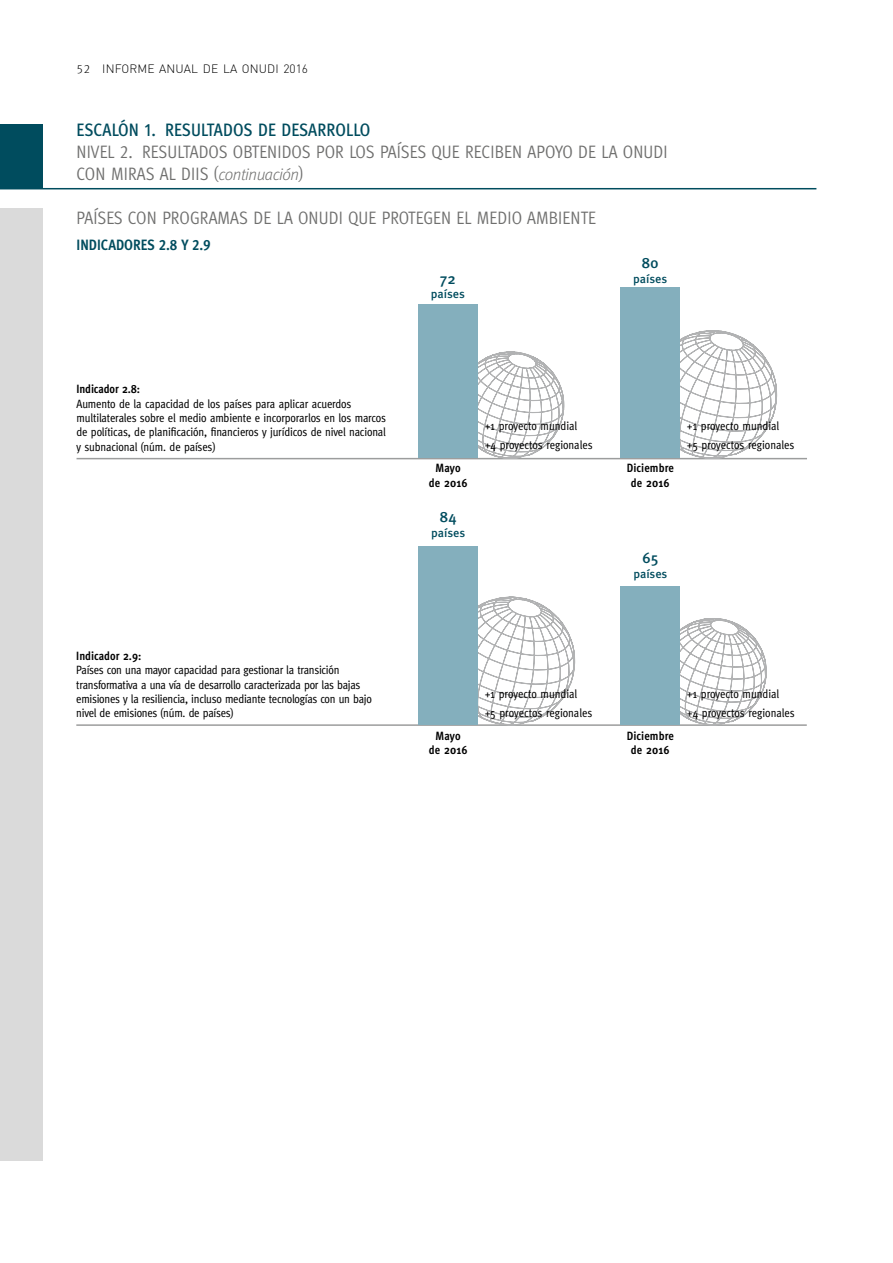
<style>
.page{position:relative;width:893px;height:1263px;background:#fff}
.page>*{position:absolute;margin:0;border:0;box-sizing:border-box;transform-origin:0 0}
.t1{font:18px/21.6px "Meta OT Cond Norm";letter-spacing:.005em;color:#6f6f6e}
.t2{font:500 condensed 18px "Meta OT";color:#004c5e}
.t3{font:700 condensed 15px "Meta OT";color:#004c5e}
.t4{font:500 15px "Meta OT";color:#004c5e}
.t5{font:condensed 12px/14.4px "Meta OT";letter-spacing:-.015em;color:#000}
.t6{font:700 condensed 12px/14.4px "Meta OT";letter-spacing:.005em;color:#000;text-align:center}
.t7{font:300 12px "DIN Pro";letter-spacing:.01em;color:#000}
.t8{font:500 12px "Meta OT";letter-spacing:-.005em;color:#004c5e}
.s1{font-family:"Meta OT"}
.s2{font-family:"Meta OT";font-weight:300;font-style:italic;font-size:16.5px}
</style>
<div class="page">
<hr style="left:76px;top:724px;width:731px;height:2px;background:#9c9d9d">
<svg style="left:438px;top:596px;width:152px;height:130px"></svg>
<div style="left:418px;top:546px;width:60px;height:178px;background:#84afbd"></div>
<svg style="left:652px;top:618px;width:128px;height:108px"></svg>
<div style="left:621px;top:586px;width:59px;height:138px;background:#84afbd"></div>
<hr style="left:77px;top:458px;width:730px;height:1px;background:#9c9d9d">
<svg style="left:450px;top:351px;width:127px;height:109px"></svg>
<div style="left:418px;top:305px;width:60px;height:153px;background:#84afbd"></div>
<svg style="left:640px;top:330px;width:152px;height:130px"></svg>
<div style="left:620px;top:288px;width:60px;height:170px;background:#84afbd"></div>
<hr style="left:0;top:188px;width:816px;height:1px;background:#004c5e">
<div style="left:0;top:124px;width:43px;height:64px;background:#004c5e"></div>
<div style="left:0;top:208px;width:43px;height:953px;background:#dadada"></div>
<p class="t7" style="left:77px;top:59px;width:233px"><span class="s1">52</span> INFORME ANUAL DE LA ONUDI 2016</p>
<h1 class="t2" style="left:77px;top:119px;width:295px">ESCALÓN 1. RESULTADOS DE DESARROLLO</h1>
<h1 class="t1" style="left:77px;top:141px;width:592px">NIVEL 2. RESULTADOS OBTENIDOS POR LOS PAÍSES QUE RECIBEN APOYO DE LA ONUDI<br>CON MIRAS AL DIIS (<span class="s2">continuación</span>)</h1>
<h1 class="t1" style="left:77px;top:206px;width:521px">PAÍSES CON PROGRAMAS DE LA ONUDI QUE PROTEGEN EL MEDIO AMBIENTE</h1>
<p class="t3" style="left:77px;top:235px;width:136px">INDICADORES 2.8 Y 2.9</p>
<p class="t4" style="left:440px;top:269px;width:18px">72</p>
<p class="t8" style="left:431px;top:286px;width:36px">países</p>
<p class="t4" style="left:641px;top:254px;width:19px">80</p>
<p class="t8" style="left:633px;top:271px;width:36px">países</p>
<p class="t6" style="left:77px;top:382px;width:65px">Indicador 2.8:</p>
<p class="t5" style="left:77px;top:396px;width:311px">Aumento de la capacidad de los países para aplicar acuerdos multilaterales sobre el medio ambiente e incorporarlos en los marcos de políticas, de planificación, financieros y jurídicos de nivel nacional y subnacional (núm. de países)</p>
<p class="t6" style="left:76px;top:648px;width:67px">Indicador 2.9:</p>
<p class="t5" style="left:76px;top:662px;width:297px">Países con una mayor capacidad para gestionar la transición transformativa a una vía de desarrollo caracterizada por las bajas emisiones y la resiliencia, incluso mediante tecnologías con un bajo nivel de emisiones (núm. de países)</p>
<p class="t5" style="left:485px;top:416px;width:109px;line-height:18.6px">+1 proyecto mundial<br>+4 proyectos regionales</p>
<p class="t5" style="left:687px;top:416px;width:109px;line-height:18.6px">+1 proyecto mundial<br>+5 proyectos regionales</p>
<p class="t6" style="left:429px;top:461px;width:40px">Mayo de 2016</p>
<p class="t6" style="left:627px;top:461px;width:49px">Diciembre de 2016</p>
<p class="t4" style="left:440px;top:508px;width:19px">84</p>
<p class="t8" style="left:431px;top:525px;width:36px">países</p>
<p class="t4" style="left:642px;top:549px;width:18px">65</p>
<p class="t8" style="left:633px;top:566px;width:36px">países</p>
<p class="t5" style="left:485px;top:684px;width:109px;line-height:18.6px">+1 proyecto mundial<br>+5 proyectos regionales</p>
<p class="t5" style="left:687px;top:684px;width:109px;line-height:18.6px">+1 proyecto mundial<br>+4 proyectos regionales</p>
<p class="t6" style="left:429px;top:728px;width:40px">Mayo de 2016</p>
<p class="t6" style="left:627px;top:728px;width:49px">Diciembre de 2016</p>
</div>
